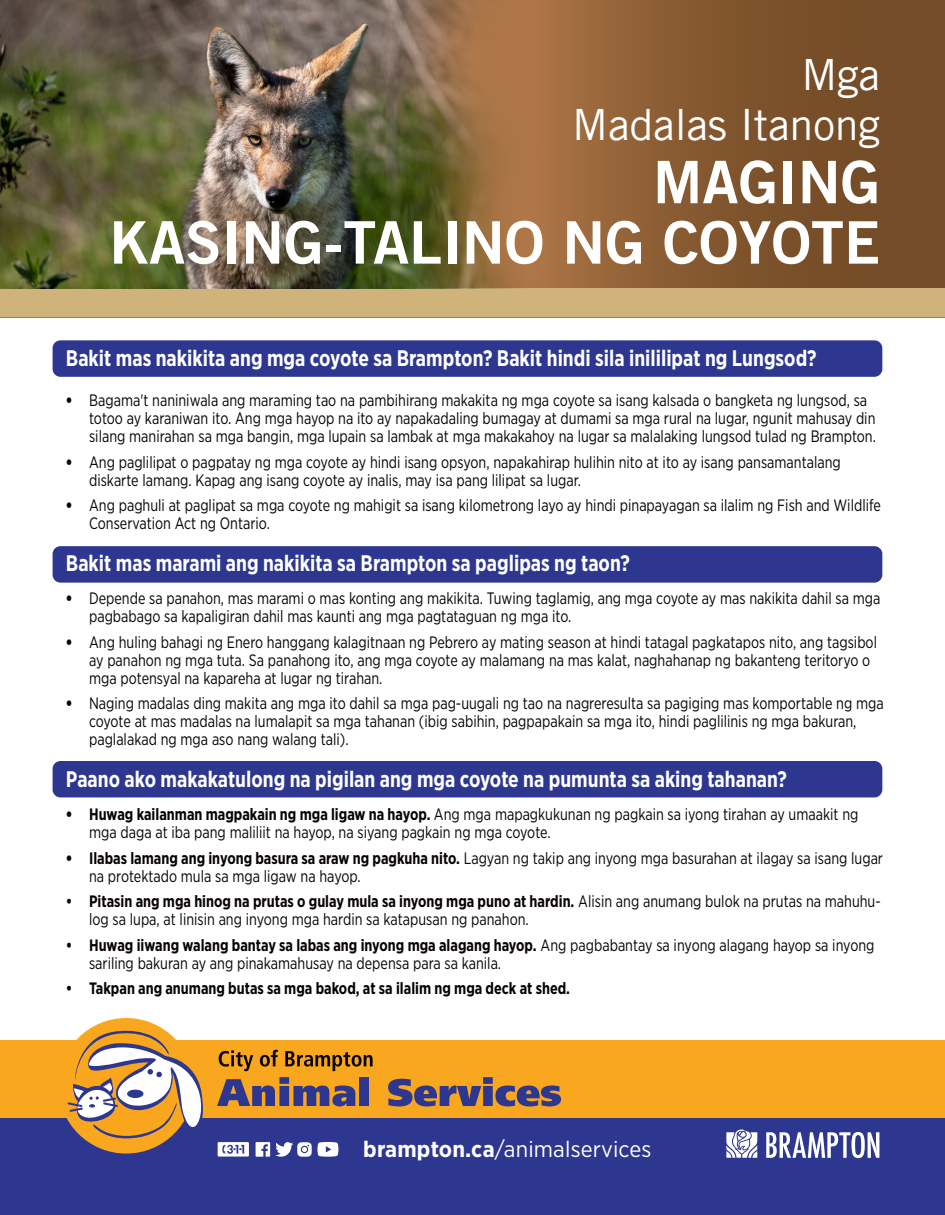
<style>
.page{position:relative;width:945px;height:1215px;background:#fff}
.page>*{position:absolute;margin:0;border:0;box-sizing:border-box;transform-origin:0 0}
.t1{font:58.65px/60.4px "Trade Gothic LT Bold Two";color:#fff;text-align:right}
.t2{font:43.2px/49.2px "Trade Gothic LT";letter-spacing:-.005em;color:#fff;text-align:right}
.t3{font:700 22.5px "Gotham Narrow";color:#fff;scale:.88 1}
.t4{font:22.5px "Gotham Narrow";letter-spacing:.005em;color:#fff}
.t5{font:16.5px/18px "Gotham Narrow";color:#080302;scale:.88 1}
.t6{font:700 16.5px "Gotham Narrow";color:#080302;scale:.88 1}
.s1{font-weight:900}
.s2{font-weight:700}
</style>
<div class="page">
<svg style="left:545px;top:0;width:400px;height:288px;background:#84572f"></svg>
<div style="left:0;top:1106px;width:945px;height:109px;background:#2d378f"></div>
<div style="left:0;top:1040px;width:945px;height:78px;background:#f9a71f"></div>
<div style="left:53px;top:340px;width:829px;height:37px;background:#2d378f;border-radius:8px"></div>
<div style="left:53px;top:546px;width:829px;height:37px;background:#2d378f;border-radius:8px"></div>
<div style="left:53px;top:761px;width:829px;height:36px;background:#2d378f;border-radius:8px"></div>
<div style="left:58px;top:1018px;width:136px;height:136px;background:#f9a71f;border-radius:50%"></div>
<svg style="left:388px;top:1077px;width:173px;height:29px"></svg>
<svg style="left:68px;top:1028px;width:305px;height:129px"></svg>
<svg style="left:766px;top:1132px;width:113px;height:26px"></svg>
<svg style="left:726px;top:1129px;width:31px;height:29px"></svg>
<div style="left:0;top:288px;width:945px;height:29px;background:#d0b37b"></div>
<img style="left:0;top:0;width:545px;height:288px">
<h2 class="t2" style="left:572px;top:50px;width:309px">Mga<br>Madalas Itanong</h2>
<h1 class="t1" style="left:110px;top:151px;width:772px">MAGING<br>KASING-TALINO NG COYOTE</h1>
<h3 class="t3" style="left:66px;top:343px;width:855px">Bakit mas nakikita ang mga coyote sa Brampton? Bakit hindi sila inililipat ng Lungsod?</h3>
<p class="t5" style="left:89px;top:391px;width:896px;text-indent:-23px"><span class="s1">•</span> Bagama't naniniwala ang maraming tao na pambihirang makakita ng mga coyote sa isang kalsada o bangketa ng lungsod, sa totoo ay karaniwan ito. Ang mga hayop na ito ay napakadaling bumagay at dumami sa mga rural na lugar, ngunit mahusay din silang manirahan sa mga bangin, mga lupain sa lambak at mga makakahoy na lugar sa malalaking lungsod tulad ng Brampton.</p>
<p class="t5" style="left:89px;top:452px;width:856px;text-indent:-23px"><span class="s1">•</span> Ang paglilipat o pagpatay ng mga coyote ay hindi isang opsyon, napakahirap hulihin nito at ito ay isang pansamantalang diskarte lamang. Kapag ang isang coyote ay inalis, may isa pang lilipat sa lugar.</p>
<p class="t5" style="left:89px;top:496px;width:901px;text-indent:-23px"><span class="s1">•</span> Ang paghuli at paglipat sa mga coyote ng mahigit sa isang kilometrong layo ay hindi pinapayagan sa ilalim ng Fish and Wildlife<br>Conservation Act ng Ontario.</p>
<h3 class="t3" style="left:66px;top:549px;width:642px">Bakit mas marami ang nakikita sa Brampton sa paglipas ng taon?</h3>
<p class="t5" style="left:89px;top:589px;width:901px;text-indent:-23px"><span class="s1">•</span> Depende sa panahon, mas marami o mas konting ang makikita. Tuwing taglamig, ang mga coyote ay mas nakikita dahil sa mga pagbabago sa kapaligiran dahil mas kaunti ang mga pagtataguan ng mga ito.</p>
<p class="t5" style="left:89px;top:632px;width:897px;text-indent:-23px"><span class="s1">•</span> Ang huling bahagi ng Enero hanggang kalagitnaan ng Pebrero ay mating season at hindi tatagal pagkatapos nito, ang tagsibol ay panahon ng mga tuta. Sa panahong ito, ang mga coyote ay malamang na mas kalat, naghahanap ng bakanteng teritoryo o mga potensyal na kapareha at lugar ng tirahan.</p>
<p class="t5" style="left:89px;top:694px;width:905px;text-indent:-23px"><span class="s1">•</span> Naging madalas ding makita ang mga ito dahil sa mga pag-uugali ng tao na nagreresulta sa pagiging mas komportable ng mga coyote at mas madalas na lumalapit sa mga tahanan (ibig sabihin, pagpapakain sa mga ito, hindi paglilinis ng mga bakuran, paglalakad ng mga aso nang walang tali).</p>
<h3 class="t3" style="left:66px;top:765px;width:821px">Paano ako makakatulong na pigilan ang mga coyote na pumunta sa aking tahanan?</h3>
<p class="t5" style="left:89px;top:805px;width:876px;text-indent:-23px"><span class="s1">•</span> <span class="s2">Huwag kailanman magpakain ng mga ligaw na hayop.</span> Ang mga mapagkukunan ng pagkain sa iyong tirahan ay umaakit ng mga daga at iba pang maliliit na hayop, na siyang pagkain ng mga coyote.</p>
<p class="t5" style="left:89px;top:848px;width:904px;text-indent:-23px"><span class="s1">•</span> <span class="s2">Ilabas lamang ang inyong basura sa araw ng pagkuha nito.</span> Lagyan ng takip ang inyong mga basurahan at ilagay sa isang lugar na protektado mula sa mga ligaw na hayop.</p>
<p class="t5" style="left:89px;top:892px;width:901px;text-indent:-23px"><span class="s2">• Pitasin ang mga hinog na prutas o gulay mula sa inyong mga puno at hardin.</span> Alisin ang anumang bulok na prutas na mahuhu&shy;log sa lupa, at linisin ang inyong mga hardin sa katapusan ng panahon.</p>
<p class="t5" style="left:89px;top:935px;width:894px;text-indent:-23px"><span class="s2">• Huwag iiwang walang bantay sa labas ang inyong mga alagang hayop.</span> Ang pagbabantay sa inyong alagang hayop sa inyong sariling bakuran ay ang pinakamahusay na depensa para sa kanila.</p>
<p class="t6" style="left:66px;top:978px;width:574px">• Takpan ang anumang butas sa mga bakod, at sa ilalim ng mga deck at shed.</p>
<h3 class="t4" style="left:363px;top:1135px;width:290px"><span class="s2">brampton.ca</span>/animalservices</h3>
</div>
